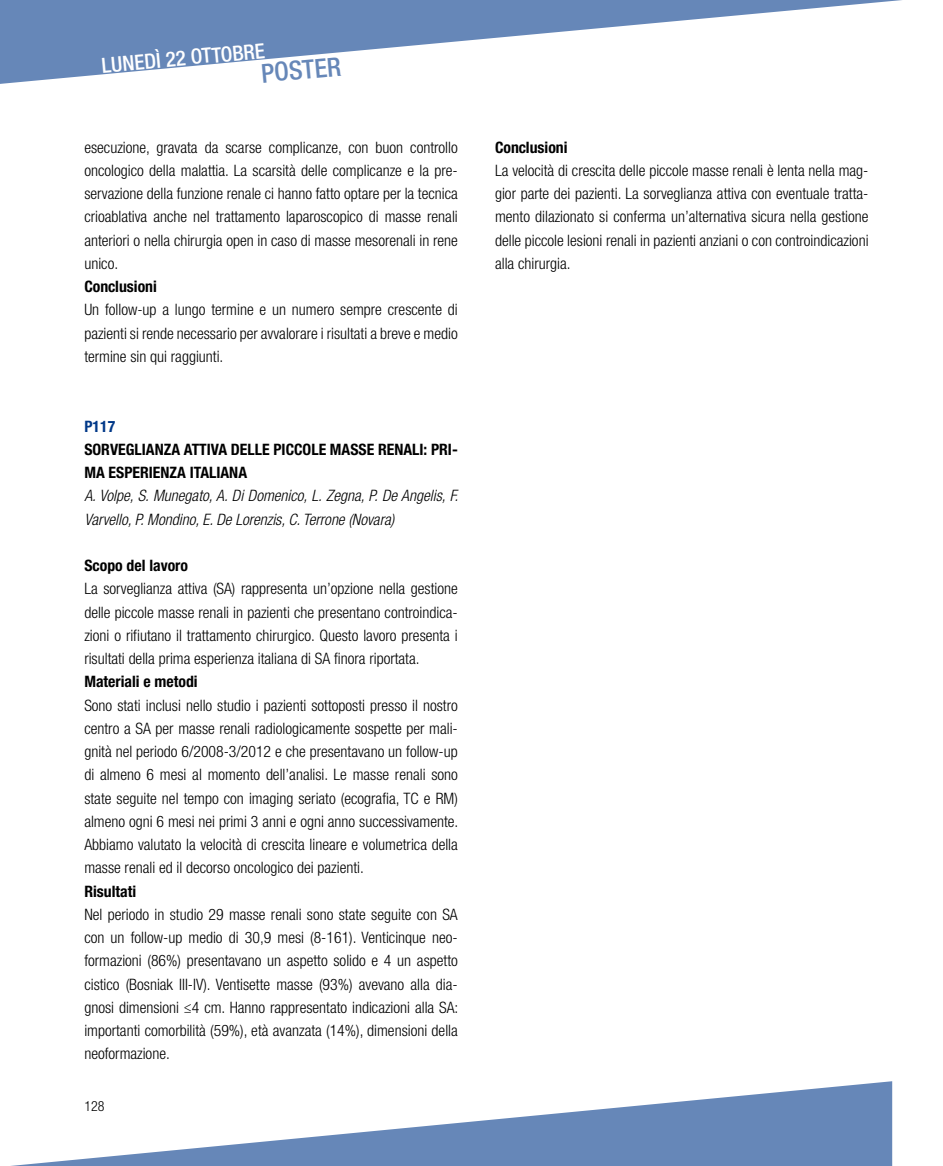
<style>
.page{position:relative;width:943px;height:1166px;background:#fff}
.page>*{position:absolute;margin:0;border:0;box-sizing:border-box;transform-origin:0 0}
.t1{font:500 condensed 26.25px "Helvetica Neue LT Std";color:#6687b8}
.t2{font:500 condensed 21px "Helvetica Neue LT Std";color:#fff}
.t3{font:300 condensed 15.75px/23.3px "Helvetica Neue LT Std";color:#000;text-align:justify}
.t4{font:700 condensed 15.75px/23.3px "Helvetica Neue LT Std";color:#000}
.t5{font:italic 300 condensed 15.75px/23.3px "Helvetica Neue LT Std";color:#000}
.t6{font:700 condensed 15.75px "Helvetica Neue LT Std";color:#003888}
.t7{font:300 condensed 14px "Helvetica Neue LT Std";color:#000}
</style>
<div class="page">
<svg style="left:11px;top:1081px;width:881px;height:85px"></svg>
<svg style="left:0;top:0;width:902px;height:84px"></svg>
<h2 class="t2" style="left:101px;top:52px;width:165px;rotate:-5deg">LUNEDÌ 22 OTTOBRE</h2>
<h1 class="t1" style="left:260px;top:58px;width:82px;rotate:-5deg">POSTER</h1>
<p class="t3" style="left:84px;top:135px;width:375px">esecuzione, gravata da scarse complicanze, con buon controllo oncologico della malattia. La scarsità delle complicanze e la pre&shy;servazione della funzione renale ci hanno fatto optare per la tecnica crioablativa anche nel trattamento laparoscopico di masse renali anteriori o nella chirurgia open in caso di masse mesorenali in rene unico.</p>
<p class="t4" style="left:84px;top:275px;width:74px">Conclusioni</p>
<p class="t3" style="left:84px;top:298px;width:375px">Un follow-up a lungo termine e un numero sempre crescente di pazienti si rende necessario per avvalorare i risultati a breve e medio termine sin qui raggiunti.</p>
<p class="t6" style="left:84px;top:416px;width:32px">P117</p>
<p class="t4" style="left:84px;top:437px;width:375px">SORVEGLIANZA ATTIVA DELLE PICCOLE MASSE RENALI: PRI-<br>MA ESPERIENZA ITALIANA</p>
<p class="t5" style="left:84px;top:485px;width:375px">A. Volpe, S. Munegato, A. Di Domenico, L. Zegna, P. De Angelis, F.<br>Varvello, P. Mondino, E. De Lorenzis, C. Terrone (Novara)</p>
<p class="t4" style="left:84px;top:554px;width:105px">Scopo del lavoro</p>
<p class="t3" style="left:84px;top:577px;width:375px">La sorveglianza attiva (SA) rappresenta un’opzione nella gestione delle piccole masse renali in pazienti che presentano controindica&shy;zioni o rifiutano il trattamento chirurgico. Questo lavoro presenta i risultati della prima esperienza italiana di SA finora riportata.</p>
<p class="t4" style="left:84px;top:670px;width:115px">Materiali e metodi</p>
<p class="t3" style="left:84px;top:693px;width:375px">Sono stati inclusi nello studio i pazienti sottoposti presso il nostro centro a SA per masse renali radiologicamente sospette per mali&shy;gnità nel periodo 6/2008-3/2012 e che presentavano un follow-up di almeno 6 mesi al momento dell’analisi. Le masse renali sono state seguite nel tempo con imaging seriato (ecografia, TC e RM) almeno ogni 6 mesi nei primi 3 anni e ogni anno successivamente.<br>Abbiamo valutato la velocità di crescita lineare e volumetrica della masse renali ed il decorso oncologico dei pazienti.</p>
<p class="t4" style="left:84px;top:879px;width:53px">Risultati</p>
<p class="t3" style="left:84px;top:902px;width:375px">Nel periodo in studio 29 masse renali sono state seguite con SA con un follow-up medio di 30,9 mesi (8-161). Venticinque neo&shy;formazioni (86%) presentavano un aspetto solido e 4 un aspetto cistico (Bosniak III-IV). Ventisette masse (93%) avevano alla dia&shy;gnosi dimensioni ≤4 cm. Hanno rappresentato indicazioni alla SA: importanti comorbilità (59%), età avanzata (14%), dimensioni della neoformazione.</p>
<p class="t7" style="left:84px;top:1098px;width:22px">128</p>
<p class="t4" style="left:495px;top:135px;width:74px">Conclusioni</p>
<p class="t3" style="left:495px;top:159px;width:375px">La velocità di crescita delle piccole masse renali è lenta nella mag&shy;gior parte dei pazienti. La sorveglianza attiva con eventuale tratta&shy;mento dilazionato si conferma un’alternativa sicura nella gestione delle piccole lesioni renali in pazienti anziani o con controindicazioni alla chirurgia.</p>
</div>
